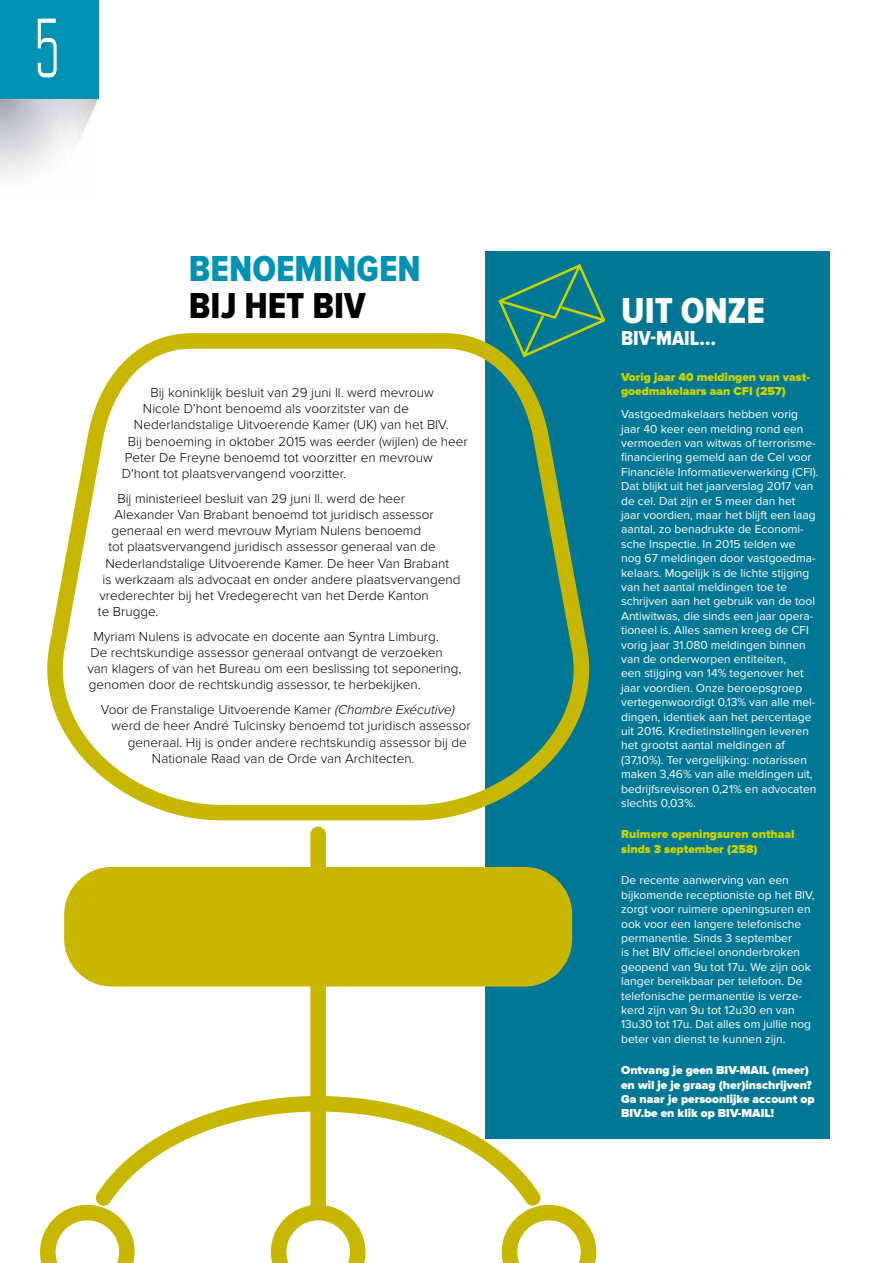
<style>
.page{position:relative;width:893px;height:1263px;background:#fff}
.page>*{position:absolute;margin:0;border:0;box-sizing:border-box;transform-origin:0 0}
.t1{font:300 84px "Refrigerator Deluxe";color:#fff;scale:.75 1}
.t2{font:37.5px "Proxima Nova Cond Extrabld";color:#0092b3}
.t3{font:37.5px "Proxima Nova Cond Extrabld";color:#000}
.t4{font:37.5px "Proxima Nova Cond Extrabld";color:#fff}
.t5{font:21px "Proxima Nova Cond Extrabld";color:#fff}
.t6{font:300 13.5px/16.2px "Proxima Nova";color:#000}
.t7{font:12px/14.4px "Proxima Nova";color:#fff}
.t8{font:900 12px/14.4px "Proxima Nova";color:#fff}
.t9{font:900 12px/14.4px "Proxima Nova";color:#c8d300}
.s1{font-style:italic}
</style>
<div class="page">
<img style="left:0;top:99px;width:99px;height:80px">
<div style="left:0;top:0;width:99px;height:99px;background:#0092b3"></div>
<div style="left:485px;top:251px;width:344px;height:887px;background:#007795"></div>
<svg style="left:498px;top:264px;width:108px;height:61px"></svg>
<svg style="left:40px;top:325px;width:564px;height:938px"></svg>
<div style="left:77px;top:875px;width:485px;height:104px;background:#c8b700;border-radius:17px"></div>
<h1 class="t1" style="left:34px;top:-1px;width:37px">5</h1>
<h2 class="t2" style="left:189px;top:247px;width:233px">BENOEMINGEN</h2>
<h2 class="t3" style="left:189px;top:285px;width:178px">BIJ HET BIV</h2>
<h2 class="t4" style="left:621px;top:290px;width:145px">UIT ONZE</h2>
<h3 class="t5" style="left:621px;top:326px;width:96px">BIV-MAIL…</h3>
<p class="t9" style="left:621px;top:370px;width:190px">Vorig jaar 40 meldingen van vast&shy;goedmakelaars aan CFI (257)</p>
<p class="t7" style="left:621px;top:407px;width:199px">Vastgoedmakelaars hebben vorig jaar 40 keer een melding rond een vermoeden van witwas of terrorisme&shy;financiering gemeld aan de Cel voor Financiële Informatieverwerking (CFI).<br>Dat blijkt uit het jaarverslag 2017 van de cel. Dat zijn er 5 meer dan het<br>jaar voordien, maar het blijft een laag aantal, zo benadrukte de Economi&shy;sche Inspectie. In 2015 telden we nog 67 meldingen door vastgoedma&shy;kelaars. Mogelijk is de lichte stijging van het aantal meldingen toe te schrijven aan het gebruik van de tool Antiwitwas, die sinds een jaar opera&shy;tioneel is. Alles samen kreeg de CFI vorig jaar 31.080 meldingen binnen van de onderworpen entiteiten,<br>een stijging van 14% tegenover het jaar voordien. Onze beroepsgroep vertegenwoordigt 0,13% van alle mel&shy;dingen, identiek aan het percentage uit 2016. Kredietinstellingen leveren het grootst aantal meldingen af (37,10%). Ter vergelijking: notarissen maken 3,46% van alle meldingen uit, bedrijfsrevisoren 0,21% en advocaten slechts 0,03%.</p>
<p class="t9" style="left:621px;top:828px;width:175px">Ruimere openingsuren onthaal sinds 3 september (258)</p>
<p class="t7" style="left:621px;top:873px;width:195px">De recente aanwerving van een bijkomende receptioniste op het BIV, zorgt voor ruimere openingsuren en ook voor een langere telefonische permanentie. Sinds 3 september<br>is het BIV officieel ononderbroken geopend van 9u tot 17u. We zijn ook langer bereikbaar per telefoon. De telefonische permanentie is verze&shy;kerd zijn van 9u tot 12u30 en van 13u30 tot 17u. Dat alles om jullie nog beter van dienst te kunnen zijn.</p>
<p class="t8" style="left:621px;top:1063px;width:195px">Ontvang je geen BIV-MAIL (meer) en wil je je graag (her)inschrijven?<br>Ga naar je persoonlijke account op<br>BIV.be en klik op BIV-MAIL!</p>
<p class="t6" style="left:150px;top:385px;width:285px">Bij koninklijk besluit van 29 juni ll. werd mevrouw</p>
<p class="t6" style="left:143px;top:401px;width:268px">Nicole D’hont benoemd als voorzitster van de</p>
<p class="t6" style="left:134px;top:417px;width:316px">Nederlandstalige Uitvoerende Kamer (UK) van het BIV.</p>
<p class="t6" style="left:128px;top:433px;width:341px">Bij benoeming in oktober 2015 was eerder (wijlen) de heer</p>
<p class="t6" style="left:125px;top:449px;width:310px">Peter De Freyne benoemd tot voorzitter en mevrouw</p>
<p class="t6" style="left:122px;top:466px;width:226px">D'hont tot plaatsvervangend voorzitter.</p>
<p class="t6" style="left:117px;top:490px;width:289px">Bij ministerieel besluit van 29 juni ll. werd de heer</p>
<p class="t6" style="left:114px;top:506px;width:321px">Alexander Van Brabant benoemd tot juridisch assessor</p>
<p class="t6" style="left:111px;top:523px;width:311px">generaal en werd mevrouw Myriam Nulens benoemd</p>
<p class="t6" style="left:108px;top:539px;width:329px">tot plaatsvervangend juridisch assessor generaal van de</p>
<p class="t6" style="left:105px;top:555px;width:345px">Nederlandstalige Uitvoerende Kamer. De heer Van Brabant</p>
<p class="t6" style="left:102px;top:571px;width:359px">is werkzaam als advocaat en onder andere plaatsvervangend</p>
<p class="t6" style="left:99px;top:587px;width:331px">vrederechter bij het Vredegerecht van het Derde Kanton</p>
<p class="t6" style="left:98px;top:604px;width:62px">te Brugge.</p>
<p class="t6" style="left:87px;top:628px;width:375px;text-indent:6px">Myriam Nulens is advocate en docente aan Syntra Limburg.<br>De rechtskundige assessor generaal ontvangt de verzoeken van klagers of van het Bureau om een beslissing tot seponering, genomen door de rechtskundig assessor, te herbekijken.</p>
<p class="t6" style="left:101px;top:702px;width:355px">Voor de Franstalige Uitvoerende Kamer <span class="s1">(Chambre Exécutive)</span></p>
<p class="t6" style="left:111px;top:718px;width:361px">werd de heer André Tulcinsky benoemd tot juridisch assessor</p>
<p class="t6" style="left:128px;top:734px;width:340px">generaal. Hij is onder andere rechtskundig assessor bij de</p>
<p class="t6" style="left:152px;top:750px;width:264px">Nationale Raad van de Orde van Architecten.</p>
</div>
